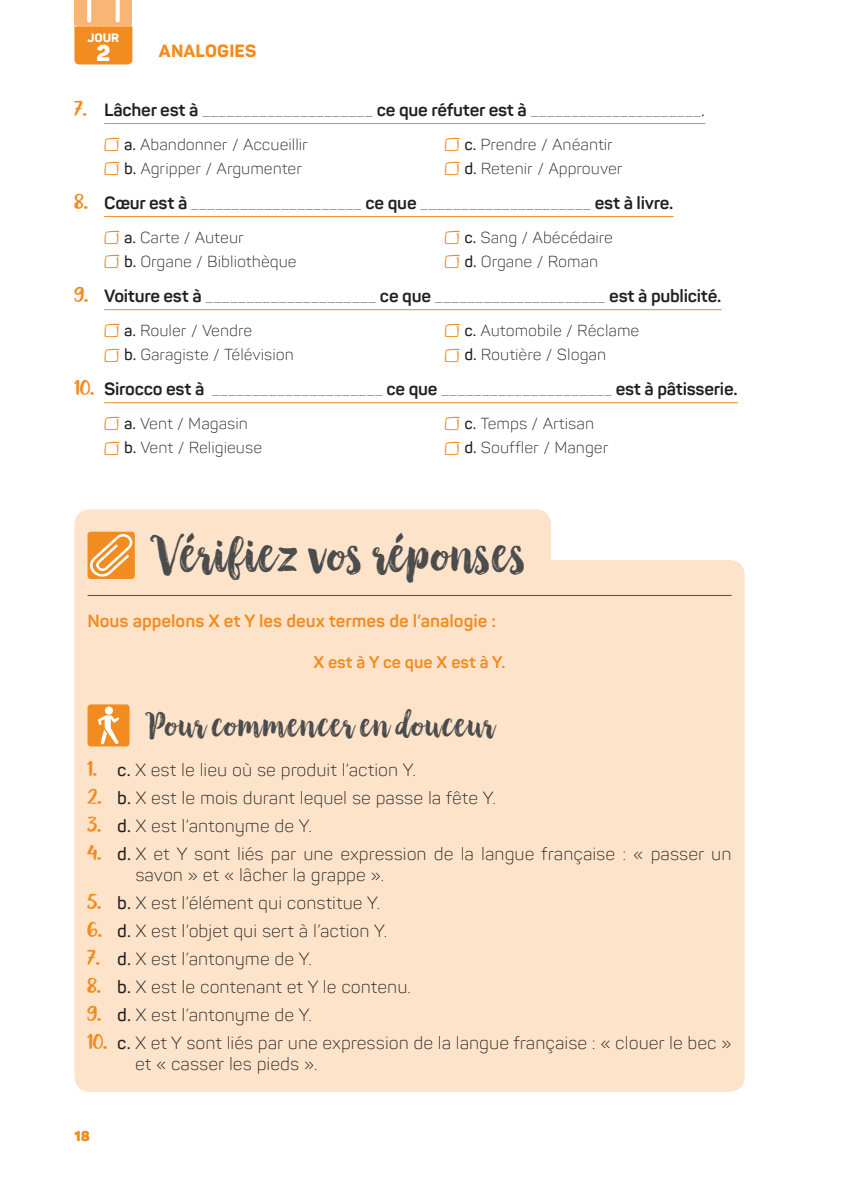
<style>
.page{position:relative;width:844px;height:1191px;background:#fff}
.page>*{position:absolute;margin:0;border:0;box-sizing:border-box;transform-origin:0 0}
.t1{font:47.25px "Black And White";color:#4b4c4d}
.t2{font:31.5px "Black And White";letter-spacing:.025em;color:#4b4c4d}
.t3{font:900 22.57px "Panton";color:#fff}
.t4{font:300 17.5px/21px "Panton";color:#231f20}
.t5{font:700 17.5px "Panton";color:#f28b20}
.t6{font:800 17.5px "Panton";letter-spacing:.01em;color:#f28b20}
.t7{font:700 16.62px "Panton";color:#f28b20}
.t8{font:15.75px/34.1px "Panton";color:#9d9fa2}
.t9{font:300 15.75px/24.2px "Panton";color:#231f20}
.t10{font:900 14px "Panton";color:#f28b20}
.t11{font:800 12.08px "Panton";color:#fff}
.s1{font-family:"Black And White Display";font-size:22.75px;color:#f28b20}
.s2{font-weight:700;font-size:17.5px;color:#231f20}
.s3{font-size:17.5px;color:#231f20}
.s4{font-weight:600;color:#231f20}
.s5{font-weight:300;color:#231f20}
.s6{font-weight:600}
.s7{font-family:"Black And White Display";font-weight:400;font-size:22.75px;color:#f28b20}
</style>
<div class="page">
<div style="left:74px;top:0;width:58px;height:26px;background:#f8b573"></div>
<svg style="left:87px;top:0;width:4px;height:21px"></svg>
<svg style="left:116px;top:0;width:4px;height:21px"></svg>
<div style="left:74px;top:26px;width:59px;height:38px;background:#f28b20"></div>
<hr style="left:104px;top:123px;width:601px;height:1px;background:#f28b20">
<hr style="left:104px;top:216px;width:569px;height:1px;background:#f28b20">
<hr style="left:104px;top:309px;width:617px;height:1px;background:#f28b20">
<hr style="left:104px;top:402px;width:633px;height:1px;background:#f28b20">
<div style="left:74px;top:509px;width:670px;height:582px;background:#fde3c9"></div>
<hr style="left:87px;top:595px;width:644px;height:1px;background:#4b4c4d">
<svg style="left:82px;top:528px;width:56px;height:55px"></svg>
<div style="left:87px;top:704px;width:42px;height:42px;background:#f28b20;border-radius:3px"></div>
<div style="left:105px;top:706px;width:8px;height:8px;background:#fff;border-radius:50%"></div>
<svg style="left:98px;top:715px;width:21px;height:29px"></svg>
<p class="t11" style="left:87px;top:30px;width:33px">JOUR</p>
<p class="t3" style="left:96px;top:39px;width:15px">2</p>
<p class="t8" style="left:104px;top:93px;width:602px;text-indent:-30px"><span class="s1">7.</span> <span class="s2">Lâcher est à</span> _____________________ <span class="s2">ce que réfuter est à</span> _____________________<span class="s3">.<br></span><sup>A</sup> <span class="s4">a.</span> <span class="s5">Abandonner / Accueillir</span></p>
<p class="t9" style="left:104px;top:156px;width:199px"><sup>A</sup> <span class="s6">b.</span> Agripper / Argumenter</p>
<p class="t6" style="left:159px;top:39px;width:99px">ANALOGIES</p>
<p class="t9" style="left:444px;top:132px;width:180px"><sup>A</sup> <span class="s6">c.</span> Prendre / Anéantir<br><sup>A</sup> <span class="s6">d.</span> Retenir / Approuver</p>
<p class="t8" style="left:104px;top:186px;width:570px;text-indent:-30px"><span class="s1">8.</span> <span class="s2">Cœur est à</span> _____________________ <span class="s2">ce que</span> _____________________ <span class="s2">est à livre.<br></span><sup>A</sup> <span class="s4">a.</span> <span class="s5">Carte / Auteur</span></p>
<p class="t9" style="left:104px;top:249px;width:194px"><sup>A</sup> <span class="s6">b.</span> Organe / Bibliothèque</p>
<p class="t9" style="left:444px;top:225px;width:170px"><sup>A</sup> <span class="s6">c.</span> Sang / Abécédaire<br><sup>A</sup> <span class="s6">d.</span> Organe / Roman</p>
<p class="t8" style="left:104px;top:279px;width:618px;text-indent:-30px"><span class="s1">9.</span> <span class="s2">Voiture est à</span> _____________________ <span class="s2">ce que</span> _____________________ <span class="s2">est à publicité.<br></span><sup>A</sup> <span class="s4">a.</span> <span class="s5">Rouler / Vendre</span></p>
<p class="t9" style="left:104px;top:342px;width:191px"><sup>A</sup> <span class="s6">b.</span> Garagiste / Télévision</p>
<p class="t9" style="left:444px;top:318px;width:196px"><sup>A</sup> <span class="s6">c.</span> Automobile / Réclame<br><sup>A</sup> <span class="s6">d.</span> Routière / Slogan</p>
<p class="t8" style="left:104px;top:372px;width:634px;text-indent:-30px"><span class="s1">10.</span> <span class="s2">Sirocco est à</span> _____________________ <span class="s2">ce que</span> _____________________ <span class="s2">est à pâtisserie.<br></span><sup>A</sup> <span class="s4">a.</span> <span class="s5">Vent / Magasin</span></p>
<p class="t9" style="left:104px;top:435px;width:159px"><sup>A</sup> <span class="s6">b.</span> Vent / Religieuse</p>
<p class="t9" style="left:444px;top:411px;width:165px"><sup>A</sup> <span class="s6">c.</span> Temps / Artisan<br><sup>A</sup> <span class="s6">d.</span> Souffler / Manger</p>
<p class="t1" style="left:150px;top:521px;width:378px">Vérifiez vos réponses</p>
<p class="t5" style="left:87px;top:609px;width:410px">Nous appelons X et Y les deux termes de l’analogie :</p>
<p class="t7" style="left:313px;top:651px;width:194px">X est à Y ce que X est à Y.</p>
<p class="t2" style="left:145px;top:702px;width:351px">Pour commencer en douceur</p>
<p class="t4" style="left:87px;top:759px;width:330px"><span class="s7">1.</span> <span class="s6">c.</span> X est le lieu où se produit l’action Y.</p>
<p class="t4" style="left:87px;top:787px;width:410px"><span class="s7">2.</span> <span class="s6">b.</span> X est le mois durant lequel se passe la fête Y.</p>
<p class="t4" style="left:87px;top:815px;width:226px"><span class="s7">3.</span> <span class="s6">d.</span> X est l’antonyme de Y.</p>
<p class="t4" style="left:135px;top:843px;width:597px;text-indent:-48px"><span class="s7">4.</span> <span class="s6">d.</span> X et Y sont liés par une expression de la langue française : « passer un savon » et « lâcher la grappe ».</p>
<p class="t4" style="left:87px;top:892px;width:294px"><span class="s7">5.</span> <span class="s6">b.</span> X est l’élément qui constitue Y.</p>
<p class="t4" style="left:87px;top:920px;width:301px"><span class="s7">6.</span> <span class="s6">d.</span> X est l’objet qui sert à l’action Y.</p>
<p class="t4" style="left:87px;top:948px;width:226px"><span class="s7">7.</span> <span class="s6">d.</span> X est l’antonyme de Y.</p>
<p class="t4" style="left:87px;top:976px;width:325px"><span class="s7">8.</span> <span class="s6">b.</span> X est le contenant et Y le contenu.</p>
<p class="t4" style="left:87px;top:1004px;width:226px"><span class="s7">9.</span> <span class="s6">d.</span> X est l’antonyme de Y.</p>
<p class="t4" style="left:135px;top:1032px;width:598px;text-indent:-47px"><span class="s7">10.</span> <span class="s6">c.</span> X et Y sont liés par une expression de la langue française : « clouer le bec » et « casser les pieds ».</p>
<p class="t10" style="left:74px;top:1127px;width:17px">18</p>
</div>
